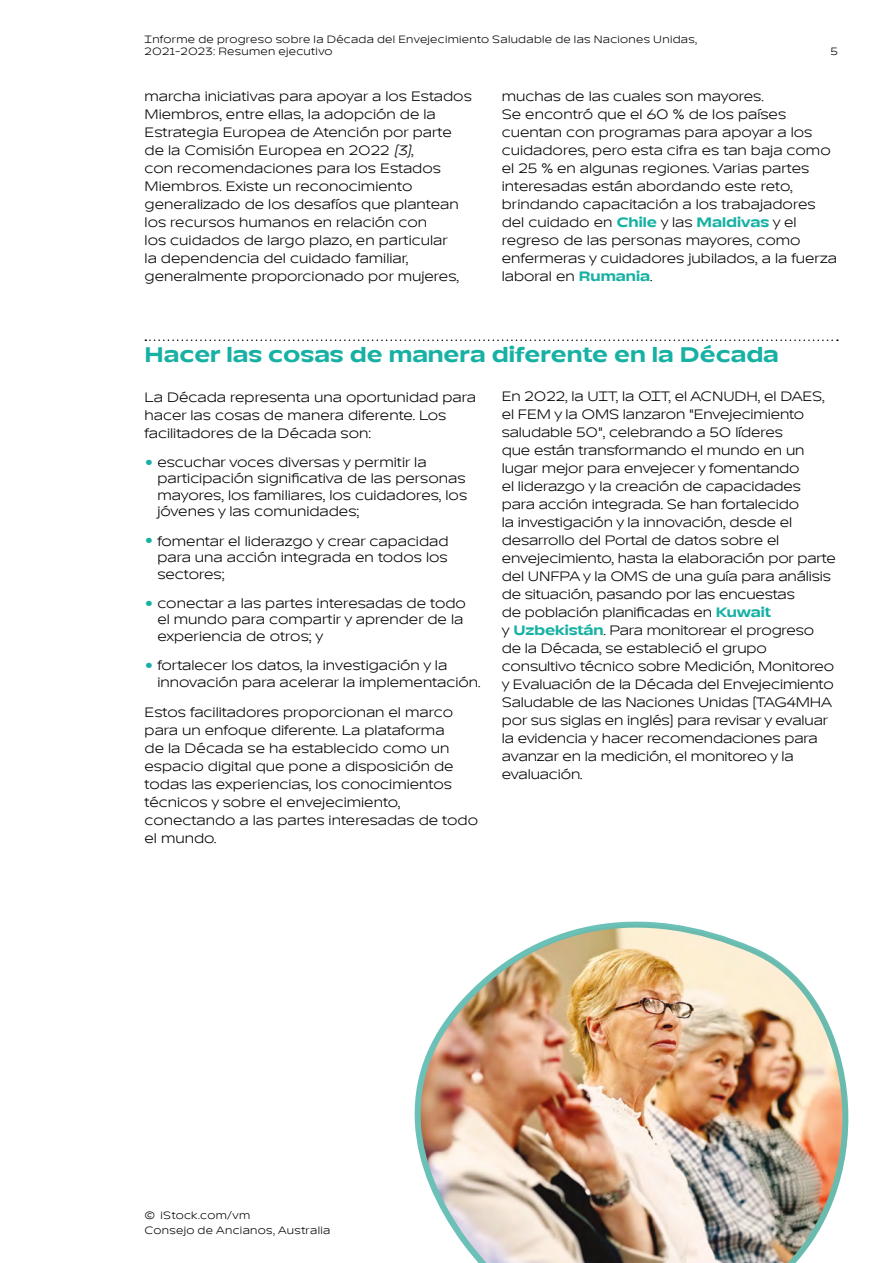
<style>
.page{position:relative;width:893px;height:1263px;background:#fff}
.page>*{position:absolute;margin:0;border:0;box-sizing:border-box;transform-origin:0 0}
.t1{font:700 30px "TT Runs WHO";color:#17b1a4}
.H2_dotted_rule_SPAN{font:700 21px "TT Runs WHO";color:#17b1a4}
.Body_copy{font:13.5px/18px "TT Runs WHO";color:#000}
.Photo_Credit{font:10.5px/12.6px "TT Runs WHO";letter-spacing:.025em;color:#000}
.s1{font-style:italic}
.s2{font-weight:700;color:#17b1a4}
</style>
<div class="page">
<svg style="left:145px;top:339px;width:693px;height:2px"></svg>
<img style="left:418px;top:921px;width:431px;height:342px">
<p class="Photo_Credit" style="left:145px;top:33px;width:554px">Informe de progreso sobre la Década del Envejecimiento Saludable de las Naciones Unidas,<br>2021-2023: Resumen ejecutivo</p>
<p class="Photo_Credit" style="left:830px;top:46px;width:9px">5</p>
<p class="Body_copy" style="left:145px;top:88px;width:329px">marcha iniciativas para apoyar a los Estados Miembros, entre ellas, la adopción de la Estrategia Europea de Atención por parte de la Comisión Europea en 2022 <span class="s1">(3)</span>,<br>con recomendaciones para los Estados Miembros. Existe un reconocimiento generalizado de los desafíos que plantean los recursos humanos en relación con<br>los cuidados de largo plazo, en particular<br>la dependencia del cuidado familiar, generalmente proporcionado por mujeres,</p>
<p class="Body_copy" style="left:502px;top:88px;width:337px">muchas de las cuales son mayores.<br>Se encontró que el 60 % de los países cuentan con programas para apoyar a los cuidadores, pero esta cifra es tan baja como el 25 % en algunas regiones. Varias partes interesadas están abordando este reto, brindando capacitación a los trabajadores del cuidado en <span class="s2">Chile</span> y las <span class="s2">Maldivas</span> y el regreso de las personas mayores, como enfermeras y cuidadores jubilados, a la fuerza laboral en <span class="s2">Rumania</span>.</p>
<p class="H2_dotted_rule_SPAN" style="left:145px;top:342px;width:636px">Hacer las cosas de manera diferente en la Década</p>
<p class="Body_copy" style="left:145px;top:388px;width:333px">La Década representa una oportunidad para hacer las cosas de manera diferente. Los facilitadores de la Década son:</p>
<p class="t1" style="left:145px;top:442px;width:10px">·</p>
<p class="Body_copy" style="left:157px;top:454px;width:311px;line-height:16.5px">escuchar voces diversas y permitir la participación significativa de las personas mayores, los familiares, los cuidadores, los jóvenes y las comunidades;</p>
<p class="t1" style="left:145px;top:521px;width:10px">·</p>
<p class="Body_copy" style="left:157px;top:533px;width:293px;line-height:16.5px;text-align:justify">fomentar el liderazgo y crear capacidad para una acción integrada en todos los sectores;</p>
<p class="t1" style="left:145px;top:583px;width:10px">·</p>
<p class="Body_copy" style="left:157px;top:595px;width:310px;line-height:16.5px">conectar a las partes interesadas de todo el mundo para compartir y aprender de la experiencia de otros; y</p>
<p class="t1" style="left:145px;top:646px;width:10px">·</p>
<p class="Body_copy" style="left:157px;top:657px;width:325px;line-height:16.5px">fortalecer los datos, la investigación y la innovación para acelerar la implementación.</p>
<p class="Body_copy" style="left:145px;top:704px;width:335px">Estos facilitadores proporcionan el marco para un enfoque diferente. La plataforma<br>de la Década se ha establecido como un espacio digital que pone a disposición de todas las experiencias, los conocimientos técnicos y sobre el envejecimiento, conectando a las partes interesadas de todo el mundo.</p>
<p class="Body_copy" style="left:502px;top:388px;width:336px">En 2022, la UIT, la OIT, el ACNUDH, el DAES, el FEM y la OMS lanzaron “Envejecimiento saludable 50”, celebrando a 50 líderes<br>que están transformando el mundo en un lugar mejor para envejecer y fomentando<br>el liderazgo y la creación de capacidades para acción integrada. Se han fortalecido<br>la investigación y la innovación, desde el desarrollo del Portal de datos sobre el envejecimiento, hasta la elaboración por parte del UNFPA y la OMS de una guía para análisis de situación, pasando por las encuestas<br>de población planificadas en <span class="s2">Kuwait<br></span>y <span class="s2">Uzbekistán</span>. Para monitorear el progreso de la Década, se estableció el grupo consultivo técnico sobre Medición, Monitoreo y Evaluación de la Década del Envejecimiento Saludable de las Naciones Unidas (TAG4MHA por sus siglas en inglés) para revisar y evaluar la evidencia y hacer recomendaciones para avanzar en la medición, el monitoreo y la evaluación.</p>
<p class="Photo_Credit" style="left:145px;top:1208px;width:187px;line-height:15px">© iStock.com/vm<br>Consejo de Ancianos, Australia</p>
</div>
